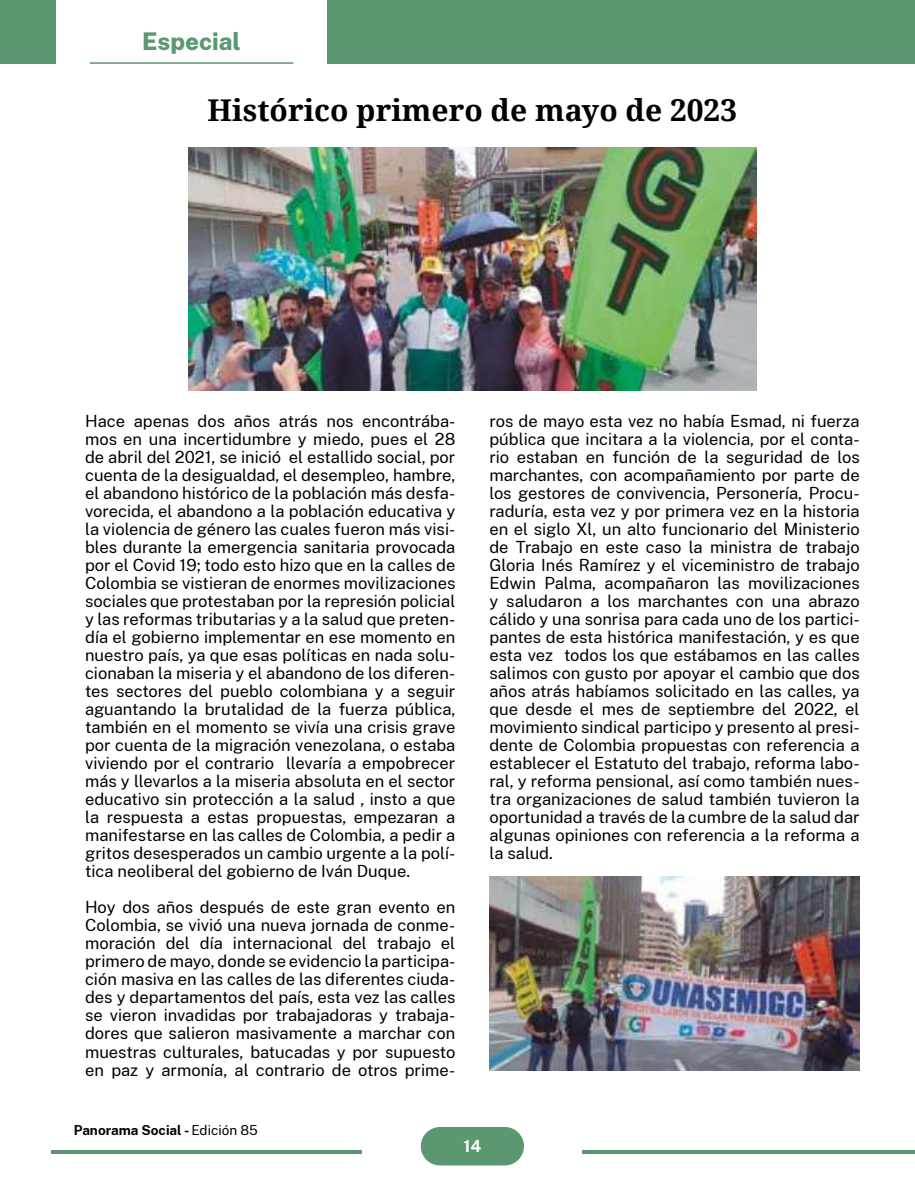
<style>
.page{position:relative;width:915px;height:1191px;background:#fff}
.page>*{position:absolute;margin:0;border:0;box-sizing:border-box;transform-origin:0 0}
.t1{font:700 30px "Droid Serif";color:#000}
.t2{font:800 24px "Public Sans";color:#5b9771}
.t3{font:16.5px/18px "Public Sans";color:#000;text-align:justify}
.t4{font:700 16.5px "Public Sans";color:#fff}
.t5{font:700 13.5px "Public Sans";color:#000}
.s1{font-weight:400}
</style>
<div class="page">
<div style="left:420px;top:1127px;width:104px;height:38px;background:#5b9771;border-radius:19px"></div>
<hr style="left:51px;top:1150px;width:311px;height:3px;background:#5b9771">
<hr style="left:582px;top:1150px;width:332px;height:3px;background:#5b9771">
<div style="left:0;top:0;width:55px;height:64px;background:#5b9771"></div>
<div style="left:327px;top:0;width:587px;height:64px;background:#5b9771"></div>
<hr style="left:90px;top:62px;width:203px;height:2px;background:#5b9771">
<img style="left:188px;top:148px;width:567px;height:242px">
<img style="left:489px;top:876px;width:370px;height:194px">
<h2 class="t2" style="left:142px;top:31px;width:100px">Especial</h2>
<h1 class="t1" style="left:207px;top:89px;width:531px">Histórico primero de mayo de 2023</h1>
<p class="t3" style="left:85px;top:413px;width:372px">Hace apenas dos años atrás nos encontrába&shy;mos en una incertidumbre y miedo, pues el 28 de abril del 2021, se inició el estallido social, por cuenta de la desigualdad, el desempleo, hambre, el abandono histórico de la población más desfa&shy;vorecida, el abandono a la población educativa y la violencia de género las cuales fueron más visi&shy;bles durante la emergencia sanitaria provocada por el Covid 19; todo esto hizo que en la calles de Colombia se vistieran de enormes movilizaciones sociales que protestaban por la represión policial y las reformas tributarias y a la salud que preten&shy;día el gobierno implementar en ese momento en nuestro país, ya que esas políticas en nada solu&shy;cionaban la miseria y el abandono de los diferen&shy;tes sectores del pueblo colombiana y a seguir aguantando la brutalidad de la fuerza pública, también en el momento se vivía una crisis grave por cuenta de la migración venezolana, o estaba viviendo por el contrario llevaría a empobrecer más y llevarlos a la miseria absoluta en el sector educativo sin protección a la salud , insto a que la respuesta a estas propuestas, empezaran a manifestarse en las calles de Colombia, a pedir a gritos desesperados un cambio urgente a la polí&shy;tica neoliberal del gobierno de Iván Duque.</p>
<p class="t3" style="left:85px;top:899px;width:372px">Hoy dos años después de este gran evento en Colombia, se vivió una nueva jornada de conme&shy;moración del día internacional del trabajo el primero de mayo, donde se evidencio la participa&shy;ción masiva en las calles de las diferentes ciuda&shy;des y departamentos del país, esta vez las calles se vieron invadidas por trabajadoras y trabaja&shy;dores que salieron masivamente a marchar con muestras culturales, batucadas y por supuesto en paz y armonía, al contrario de otros prime-</p>
<p class="t3" style="left:489px;top:413px;width:372px">ros de mayo esta vez no había Esmad, ni fuerza pública que incitara a la violencia, por el conta&shy;rio estaban en función de la seguridad de los marchantes, con acompañamiento por parte de los gestores de convivencia, Personería, Procu&shy;raduría, esta vez y por primera vez en la historia en el siglo Xl, un alto funcionario del Ministerio de Trabajo en este caso la ministra de trabajo Gloria Inés Ramírez y el viceministro de trabajo Edwin Palma, acompañaron las movilizaciones y saludaron a los marchantes con una abrazo cálido y una sonrisa para cada uno de los partici&shy;pantes de esta histórica manifestación, y es que esta vez todos los que estábamos en las calles salimos con gusto por apoyar el cambio que dos años atrás habíamos solicitado en las calles, ya que desde el mes de septiembre del 2022, el movimiento sindical participo y presento al presi&shy;dente de Colombia propuestas con referencia a establecer el Estatuto del trabajo, reforma labo&shy;ral, y reforma pensional, así como también nues&shy;tra organizaciones de salud también tuvieron la oportunidad a través de la cumbre de la salud dar algunas opiniones con referencia a la reforma a la salud.</p>
<p class="t5" style="left:74px;top:1123px;width:185px">Panorama Social - <span class="s1">Edición 85</span></p>
<p class="t4" style="left:463px;top:1138px;width:19px">14</p>
</div>
